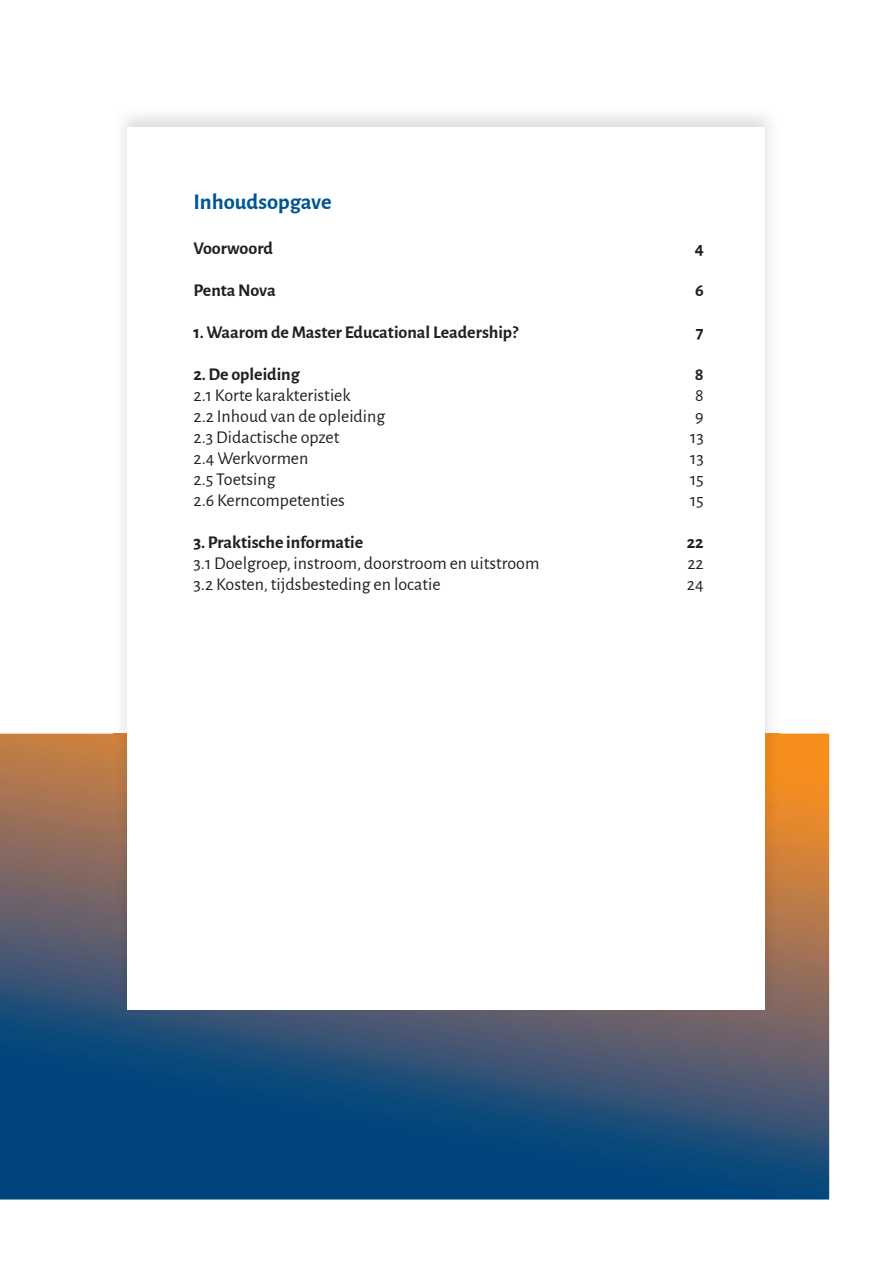
<style>
.page{position:relative;width:893px;height:1263px;background:#fff}
.page>*{position:absolute;margin:0;border:0;box-sizing:border-box;transform-origin:0 0}
.t1{font:700 22.5px "Alegreya Sans";color:#005595}
.t2{font:18px "Alegreya Sans";color:#231f20}
.t3{font:700 18px "Alegreya Sans";color:#231f20}
</style>
<div class="page">
<svg style="left:0;top:734px;width:829px;height:465px;background:#375470"></svg>
<img style="left:113px;top:115px;width:667px;height:900px">
<div style="left:128px;top:128px;width:637px;height:882px;background:#fff"></div>
<p class="t1" style="left:193px;top:185px;width:140px">Inhoudsopgave</p>
<p class="t3" style="left:193px;top:235px;width:81px">Voorwoord</p>
<p class="t3" style="left:695px;top:235px;width:11px">4</p>
<p class="t3" style="left:193px;top:277px;width:84px">Penta Nova</p>
<p class="t3" style="left:695px;top:277px;width:10px">6</p>
<p class="t3" style="left:193px;top:319px;width:326px">1. Waarom de Master Educational Leadership?</p>
<p class="t3" style="left:696px;top:319px;width:9px">7</p>
<p class="t3" style="left:193px;top:361px;width:108px">2. De opleiding</p>
<p class="t3" style="left:695px;top:361px;width:10px">8</p>
<p class="t2" style="left:193px;top:383px;width:159px">2.1 Korte karakteristiek</p>
<p class="t2" style="left:695px;top:383px;width:10px">8</p>
<p class="t2" style="left:193px;top:404px;width:193px">2.2 Inhoud van de opleiding</p>
<p class="t2" style="left:695px;top:404px;width:10px">9</p>
<p class="t2" style="left:193px;top:425px;width:147px">2.3 Didactische opzet</p>
<p class="t2" style="left:690px;top:425px;width:15px">13</p>
<p class="t2" style="left:193px;top:446px;width:116px">2.4 Werkvormen</p>
<p class="t2" style="left:690px;top:446px;width:15px">13</p>
<p class="t2" style="left:193px;top:467px;width:84px">2.5 Toetsing</p>
<p class="t2" style="left:690px;top:467px;width:15px">15</p>
<p class="t2" style="left:193px;top:488px;width:153px">2.6 Kerncompetenties</p>
<p class="t2" style="left:690px;top:488px;width:15px">15</p>
<p class="t3" style="left:193px;top:529px;width:171px">3. Praktische informatie</p>
<p class="t3" style="left:687px;top:529px;width:18px">22</p>
<p class="t2" style="left:193px;top:551px;width:347px">3.1 Doelgroep, instroom, doorstroom en uitstroom</p>
<p class="t2" style="left:687px;top:551px;width:18px">22</p>
<p class="t2" style="left:193px;top:572px;width:249px">3.2 Kosten, tijdsbesteding en locatie</p>
<p class="t2" style="left:687px;top:572px;width:18px">24</p>
</div>
